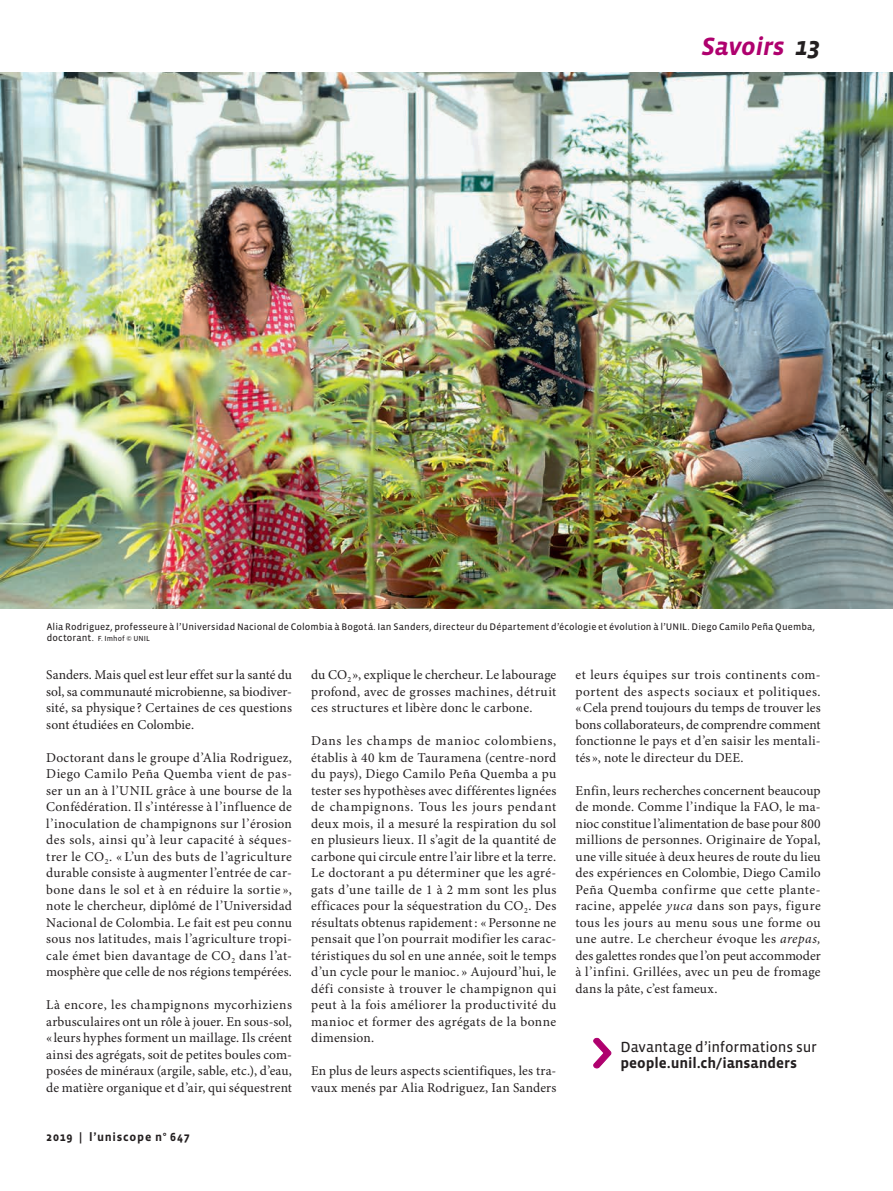
<style>
.page{position:relative;width:893px;height:1191px;background:#fff}
.page>*{position:absolute;margin:0;border:0;box-sizing:border-box;transform-origin:0 0}
.RUBRIQUE_HAUT_-_DROI{font:italic 700 25.5px "Vista Sans";letter-spacing:-.005em;color:#af016e}
.ACCROCHE_web{font:15px/16.5px "Vista Sans Reg";letter-spacing:-.01em;color:#231f20}
.TEXTE_COURANT{font:13.5px/16.5px "Minion Pro";letter-spacing:.015em;color:#231f20;text-align:justify}
.t1{font:700 12px "Vista Sans";letter-spacing:.065em;color:#231f20}
.LEGENDES{font:9.75px "Vista Sans Reg";letter-spacing:.01em;color:#231f20}
.LEGENDES-2{font:7.5px "Vista Sans Reg";letter-spacing:.02em;color:#231f20}
.s1{color:#231f20}
.s2{font-size:9.75px}
.s3{font-style:italic}
.s4{font-family:"Vista Sans";font-weight:700}
</style>
<div class="page">
<img style="left:0;top:72px;width:893px;height:537px">
<svg style="left:593px;top:1037px;width:19px;height:32px"></svg>
<p class="RUBRIQUE_HAUT_-_DROI" style="left:701px;top:33px;width:121px">Savoirs <span class="s1">13</span></p>
<p class="LEGENDES" style="left:47px;top:621px;width:770px">Alia Rodriguez, professeure à l’Universidad Nacional de Colombia à Bogotá. Ian Sanders, directeur du Département d’écologie et évolution à l’UNIL. Diego Camilo Peña Quemba,</p>
<p class="LEGENDES-2" style="left:47px;top:635px;width:105px"><span class="s2">doctorant.</span> F. Imhof © UNIL</p>
<p class="TEXTE_COURANT" style="left:46px;top:667px;width:247px">Sanders. Mais quel est leur effet sur la santé du sol, sa communauté microbienne, sa biodiver&shy;sité, sa physique ? Certaines de ces questions sont étudiées en Colombie.</p>
<p class="TEXTE_COURANT" style="left:46px;top:750px;width:247px">Doctorant dans le groupe d’Alia Rodriguez, Diego Camilo Peña Quemba vient de pas&shy;ser un an à l’UNIL grâce à une bourse de la Confédération. Il s’intéresse à l’influence de l’inoculation de champignons sur l’érosion des sols, ainsi qu’à leur capacité à séques&shy;trer le CO<sub>2</sub>. « L’un des buts de l’agriculture durable consiste à augmenter l’entrée de car&shy;bone dans le sol et à en réduire la sortie », note le chercheur, diplômé de l’Universidad Nacional de Colombia. Le fait est peu connu sous nos latitudes, mais l’agriculture tropi&shy;cale émet bien davantage de CO<sub>2</sub> dans l’at&shy;mosphère que celle de nos régions tempérées.</p>
<p class="TEXTE_COURANT" style="left:46px;top:997px;width:247px">Là encore, les champignons mycorhiziens arbusculaires ont un rôle à jouer. En sous-sol, « leurs hyphes forment un maillage. Ils créent ainsi des agrégats, soit de petites boules com&shy;posées de minéraux (argile, sable, etc.), d’eau, de matière organique et d’air, qui séquestrent</p>
<p class="t1" style="left:46px;top:1130px;width:145px">2019 | l’uniscope n° 647</p>
<p class="TEXTE_COURANT" style="left:311px;top:667px;width:247px">du CO<sub>2</sub> », explique le chercheur. Le labourage profond, avec de grosses machines, détruit ces structures et libère donc le carbone.</p>
<p class="TEXTE_COURANT" style="left:311px;top:733px;width:247px">Dans les champs de manioc colombiens, établis à 40 km de Tauramena (centre-nord du pays), Diego Camilo Peña Quemba a pu tester ses hypothèses avec différentes lignées de champignons. Tous les jours pendant deux mois, il a mesuré la respiration du sol en plusieurs lieux. Il s’agit de la quantité de carbone qui circule entre l’air libre et la terre.<br>Le doctorant a pu déterminer que les agré&shy;gats d’une taille de 1 à 2 mm sont les plus efficaces pour la séquestration du CO<sub>2</sub>. Des résultats obtenus rapidement: « Personne ne pensait que l’on pourrait modifier les carac&shy;téristiques du sol en une année, soit le temps d’un cycle pour le manioc. » Aujourd’hui, le défi consiste à trouver le champignon qui peut à la fois améliorer la productivité du manioc et former des agrégats de la bonne dimension.</p>
<p class="TEXTE_COURANT" style="left:311px;top:1063px;width:247px">En plus de leurs aspects scientifiques, les tra&shy;vaux menés par Alia Rodriguez, Ian Sanders</p>
<p class="TEXTE_COURANT" style="left:575px;top:667px;width:247px">et leurs équipes sur trois continents com&shy;portent des aspects sociaux et politiques. «Cela prend toujours du temps de trouver les bons collaborateurs, de comprendre comment fonctionne le pays et d’en saisir les mentali&shy;tés », note le directeur du DEE.</p>
<p class="TEXTE_COURANT" style="left:575px;top:783px;width:247px">Enfin, leurs recherches concernent beaucoup de monde. Comme l’indique la FAO, le ma&shy;nioc constitue l’alimentation de base pour 800 millions de personnes. Originaire de Yopal, une ville située à deux heures de route du lieu des expériences en Colombie, Diego Camilo Peña Quemba confirme que cette plante&shy;racine, appelée <span class="s3">yuca</span> dans son pays, figure tous les jours au menu sous une forme ou une autre. Le chercheur évoque les <span class="s3">arepas, </span>des galettes rondes que l’on peut accommoder à l’infini. Grillées, avec un peu de fromage dans la pâte, c’est fameux.</p>
<p class="ACCROCHE_web" style="left:621px;top:1038px;width:198px">Davantage d’informations sur <span class="s4">people.unil.ch/iansanders</span></p>
</div>
